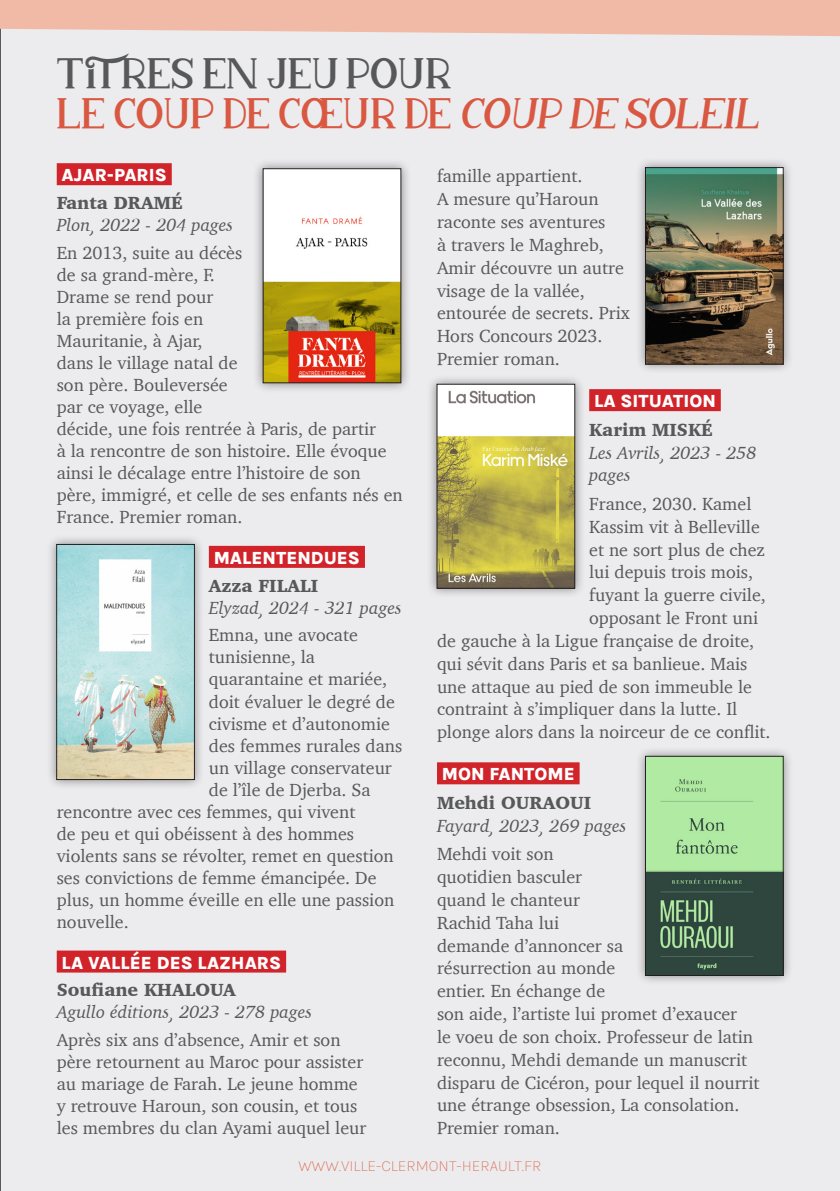
<style>
.page{position:relative;width:840px;height:1191px;background:#fff}
.page>*{position:absolute;margin:0;border:0;box-sizing:border-box;transform-origin:0 0}
.Date{font:40px "dreamgirls";color:#d95842}
.Date-2{font:40px "dreamgirls";color:#57585a}
.Texte{font:18px/22.8px "Charter";color:#57585a}
.Italic{font:italic 18px/22.8px "Charter";color:#57585a}
.Fond_rouge{font:800 18px "Karla";color:#fff}
.Texte_Bold{font:900 18px "Charter";color:#57585a}
.t1{font:200 16px "Karla";color:#dd6c53}
</style>
<div class="page">
<div style="left:0;top:36px;width:839px;height:1155px;background:#ececee"></div>
<div style="left:57px;top:163px;width:115px;height:22px;background:#d1232a"></div>
<div style="left:209px;top:546px;width:156px;height:22px;background:#d1232a"></div>
<div style="left:57px;top:950px;width:229px;height:22px;background:#d1232a"></div>
<div style="left:589px;top:389px;width:131px;height:22px;background:#d1232a"></div>
<div style="left:437px;top:762px;width:142px;height:22px;background:#d1232a"></div>
<div style="left:46px;top:534px;width:158px;height:256px;background:#231f20;opacity:.5"></div>
<img style="left:58px;top:546px;width:134px;height:232px">
<div style="left:56px;top:544px;width:138px;height:236px;border:1px solid #231f20"></div>
<div style="left:634px;top:745px;width:159px;height:240px;background:#231f20;opacity:.5"></div>
<img style="left:647px;top:758px;width:134px;height:215px">
<div style="left:645px;top:756px;width:138px;height:219px;border:1px solid #231f20"></div>
<div style="left:426px;top:374px;width:158px;height:224px;background:#231f20;opacity:.5"></div>
<img style="left:438px;top:386px;width:134px;height:200px">
<div style="left:436px;top:384px;width:138px;height:204px;border:1px solid #231f20"></div>
<div style="left:252px;top:158px;width:159px;height:235px;background:#231f20;opacity:.5"></div>
<img style="left:265px;top:170px;width:134px;height:211px">
<div style="left:263px;top:168px;width:138px;height:215px;border:1px solid #231f20"></div>
<div style="left:634px;top:157px;width:159px;height:217px;background:#231f20;opacity:.5"></div>
<img style="left:647px;top:169px;width:134px;height:193px">
<div style="left:645px;top:167px;width:138px;height:197px;border:1px solid #231f20"></div>
<svg style="left:0;top:0;width:839px;height:36px;background:#efbeac"></svg>
<p class="Date-2" style="left:57px;top:47px;width:396px">T ITRES EN JEU POUR</p>
<p class="Date" style="left:57px;top:87px;width:711px">LE COUP DE CŒUR DE COUP DE SOLEIL</p>
<p class="Fond_rouge" style="left:62px;top:163px;width:107px">AJAR-PARIS</p>
<p class="Texte_Bold" style="left:57px;top:192px;width:127px">Fanta DRAMÉ</p>
<p class="Italic" style="left:57px;top:213px;width:178px">Plon, 2022 - 204 pages</p>
<p class="Texte" style="left:57px;top:241px;width:347px;line-height:22px">En 2013, suite au décès<br>de sa grand-mère, F.<br>Drame se rend pour<br>la première fois en<br>Mauritanie, à Ajar,<br>dans le village natal de<br>son père. Bouleversée<br>par ce voyage, elle<br>décide, une fois rentrée à Paris, de partir<br>à la rencontre de son histoire. Elle évoque ainsi le décalage entre l’histoire de son père, immigré, et celle de ses enfants nés en<br>France. Premier roman.</p>
<p class="Fond_rouge" style="left:213px;top:545px;width:148px">MALENTENDUES</p>
<p class="Texte_Bold" style="left:209px;top:574px;width:111px">Azza FILALI</p>
<p class="Italic" style="left:209px;top:596px;width:194px">Elyzad, 2024 - 321 pages</p>
<p class="Texte" style="left:209px;top:623px;width:150px">Emna, une avocate</p>
<p class="Texte" style="left:209px;top:645px;width:108px">tunisienne, la</p>
<p class="Texte" style="left:209px;top:667px;width:180px">quarantaine et mariée,</p>
<p class="Texte" style="left:209px;top:689px;width:187px">doit évaluer le degré de</p>
<p class="Texte" style="left:209px;top:712px;width:182px">civisme et d’autonomie</p>
<p class="Texte" style="left:209px;top:734px;width:195px">des femmes rurales dans</p>
<p class="Texte" style="left:209px;top:756px;width:184px">un village conservateur</p>
<p class="Texte" style="left:209px;top:778px;width:163px">de l’île de Djerba. Sa</p>
<p class="Texte" style="left:57px;top:800px;width:300px">rencontre avec ces femmes, qui vivent</p>
<p class="Texte" style="left:57px;top:822px;width:299px">de peu et qui obéissent à des hommes</p>
<p class="Texte" style="left:57px;top:844px;width:338px">violents sans se révolter, remet en question</p>
<p class="Texte" style="left:57px;top:866px;width:321px">ses convictions de femme émancipée. De</p>
<p class="Texte" style="left:57px;top:888px;width:339px">plus, un homme éveille en elle une passion</p>
<p class="Texte" style="left:57px;top:910px;width:73px">nouvelle.</p>
<p class="Fond_rouge" style="left:62px;top:950px;width:221px">LA VALLÉE DES LAZHARS</p>
<p class="Texte_Bold" style="left:57px;top:979px;width:180px">Soufiane KHALOUA</p>
<p class="Italic" style="left:57px;top:1000px;width:257px">Agullo éditions, 2023 - 278 pages</p>
<p class="Texte" style="left:57px;top:1028px;width:311px;line-height:22px">Après six ans d’absence, Amir et son père retournent au Maroc pour assister au mariage de Farah. Le jeune homme y retrouve Haroun, son cousin, et tous les membres du clan Ayami auquel leur</p>
<p class="Texte" style="left:437px;top:164px;width:194px">famille appartient.<br>A mesure qu’Haroun raconte ses aventures<br>à travers le Maghreb,<br>Amir découvre un autre visage de la vallée, entourée de secrets. Prix<br>Hors Concours 2023.<br>Premier roman.</p>
<p class="Fond_rouge" style="left:593px;top:388px;width:123px">LA SITUATION</p>
<p class="Texte_Bold" style="left:589px;top:418px;width:125px">Karim MISKÉ</p>
<p class="Italic" style="left:589px;top:441px;width:169px">Les Avrils, 2023 - 258 pages</p>
<p class="Texte" style="left:589px;top:492px;width:164px">France, 2030. Kamel</p>
<p class="Texte" style="left:589px;top:515px;width:172px">Kassim vit à Belleville</p>
<p class="Texte" style="left:589px;top:538px;width:177px">et ne sort plus de chez</p>
<p class="Texte" style="left:589px;top:560px;width:165px">lui depuis trois mois,</p>
<p class="Texte" style="left:589px;top:583px;width:178px">fuyant la guerre civile,</p>
<p class="Texte" style="left:589px;top:606px;width:170px">opposant le Front uni</p>
<p class="Texte" style="left:437px;top:629px;width:318px">de gauche à la Ligue française de droite,</p>
<p class="Texte" style="left:437px;top:652px;width:312px">qui sévit dans Paris et sa banlieue. Mais</p>
<p class="Texte" style="left:437px;top:675px;width:316px">une attaque au pied de son immeuble le</p>
<p class="Texte" style="left:437px;top:697px;width:301px">contraint à s’impliquer dans la lutte. Il</p>
<p class="Texte" style="left:437px;top:720px;width:335px">plonge alors dans la noirceur de ce conflit.</p>
<p class="Fond_rouge" style="left:441px;top:761px;width:134px">MON FANTOME</p>
<p class="Texte_Bold" style="left:437px;top:791px;width:155px">Mehdi OURAOUI</p>
<p class="Italic" style="left:437px;top:814px;width:191px">Fayard, 2023, 269 pages</p>
<p class="Texte" style="left:437px;top:842px;width:324px">Mehdi voit son<br>quotidien basculer<br>quand le chanteur<br>Rachid Taha lui<br>demande d’annoncer sa<br>résurrection au monde<br>entier. En échange de<br>son aide, l’artiste lui promet d’exaucer<br>le voeu de son choix. Professeur de latin reconnu, Mehdi demande un manuscrit disparu de Cicéron, pour lequel il nourrit une étrange obsession, La consolation.<br>Premier roman.</p>
<p class="t1" style="left:298px;top:1156px;width:244px">WWW.VILLE-CLERMONT-HERAULT.FR</p>
</div>
